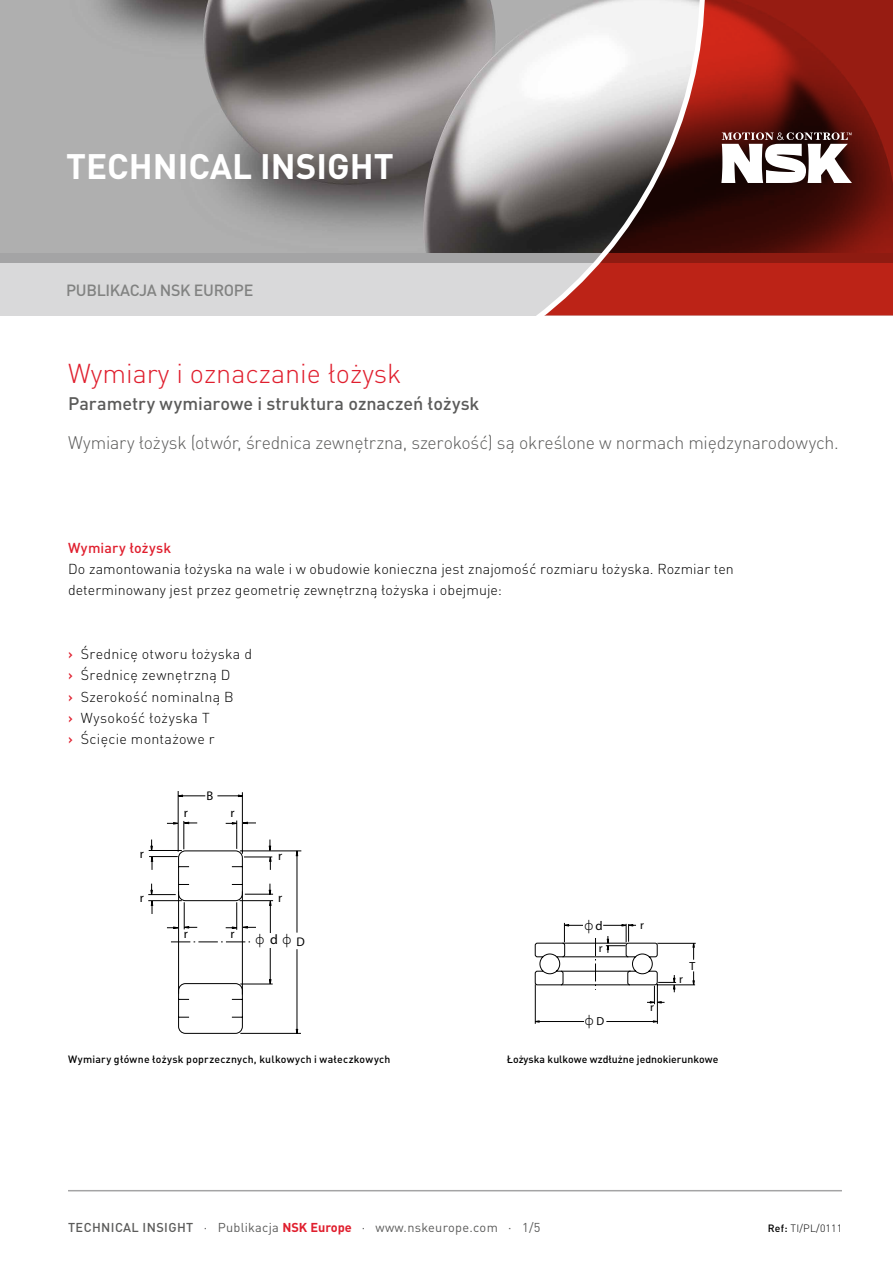
<style>
.page{position:relative;width:893px;height:1263px;background:#fff}
.page>*{position:absolute;margin:0;border:0;box-sizing:border-box;transform-origin:0 0}
.t1{font:700 34.95px "DIN Pro";color:#fff}
.t2{font:300 27px "DIN Pro";color:#e01f2e}
.t3{font:300 18px "DIN Pro";letter-spacing:-.015em;color:#5b5b5a}
.t4{font:500 18px "DIN Pro";color:#5b5b5a}
.t5{font:500 16.05px "DIN Pro";letter-spacing:-.02em;color:#818281}
.t6{font:300 14.25px/21.3px "DIN Pro";letter-spacing:.015em;color:#000}
.t7{font:500 14.25px "DIN Pro";letter-spacing:.015em;color:#e01f2e}
.t8{font:12.75px "DIN Pro";letter-spacing:.02em;color:#5b5b5a}
.t9{font:italic 12.6px "Century Old Style";color:#000}
.t10{font:12.6px "NSK2 mark";color:#000}
.t11{font:italic 11.7px "Century Old Style";color:#000}
.t12{font:11.7px "NSK2 mark";color:#000}
.t13{font:500 10.5px "DIN Pro";letter-spacing:.02em;color:#000}
.t14{font:500 10.5px "DIN Pro";color:#000}
.t15{font:300 10.5px "DIN Pro";letter-spacing:.02em;color:#000}
.s1{font-weight:500;color:#e01f2e}
.s2{font-family:"Century Old Style";font-style:italic;font-size:13.8px}
.s3{font-family:"Century Old Style";font-style:italic}
.s4{font-family:"Century Old Style";font-style:italic;font-size:12.75px}
.s5{font-weight:500}
.s6{font-weight:700;color:#e01f2e}
</style>
<div class="page">
<hr style="left:178px;top:791px;width:1px;height:61px;background:#000">
<hr style="left:242px;top:792px;width:1px;height:62px;background:#000">
<hr style="left:240px;top:851px;width:61px;height:1px;background:#000">
<svg style="left:148px;top:795px;width:150px;height:239px"></svg>
<hr style="left:240px;top:900px;width:33px;height:1px;background:#000">
<hr style="left:240px;top:984px;width:33px;height:1px;background:#000">
<hr style="left:240px;top:1033px;width:61px;height:1px;background:#000">
<hr style="left:68px;top:1190px;width:774px;height:1px;background:#a4a4a5">
<svg style="left:534px;top:922px;width:162px;height:102px"></svg>
<img style="left:0;top:0;width:529px;height:254px">
<div style="left:0;top:263px;width:893px;height:52px;background:#d9d9da"></div>
<div style="left:0;top:254px;width:893px;height:9px;background:#a4a4a5"></div>
<svg style="left:708px;top:0;width:185px;height:315px;background:#84180f"></svg>
<svg style="left:529px;top:0;width:179px;height:316px"></svg>
<svg style="left:721px;top:132px;width:131px;height:51px"></svg>
<div style="left:253px;top:933px;width:14px;height:25px;background:#fff"></div>
<div style="left:280px;top:933px;width:14px;height:25px;background:#fff"></div>
<div style="left:584px;top:920px;width:10px;height:15px;background:#fff"></div>
<div style="left:584px;top:1015px;width:11px;height:24px;background:#fff"></div>
<h1 class="t1" style="left:66px;top:137px;width:329px">TECHNICAL INSIGHT</h1>
<p class="t5" style="left:66px;top:279px;width:189px">PUBLIKACJA NSK EUROPE</p>
<h2 class="t2" style="left:68px;top:352px;width:335px">Wymiary i oznaczanie łożysk</h2>
<p class="t4" style="left:68px;top:391px;width:413px">Parametry wymiarowe i struktura oznaczeń łożysk</p>
<p class="t3" style="left:68px;top:429px;width:772px">Wymiary łożysk (otwór, średnica zewnętrzna, szerokość) są określone w normach międzynarodowych.</p>
<p class="t7" style="left:68px;top:538px;width:105px">Wymiary łożysk</p>
<p class="t6" style="left:68px;top:557px;width:667px">Do zamontowania łożyska na wale i w obudowie konieczna jest znajomość rozmiaru łożyska. Rozmiar ten determinowany jest przez geometrię zewnętrzną łożyska i obejmuje:</p>
<p class="t6" style="left:68px;top:642px;width:186px"><span class="s1">›</span> Średnicę otworu łożyska d <span class="s1">›</span> Średnicę zewnętrzną D<br><span class="s1">›</span> Szerokość nominalną B<br><span class="s1">›</span> Wysokość łożyska T<br><span class="s1">›</span> Ścięcie montażowe r</p>
<p class="t9" style="left:207px;top:788px;width:8px">B</p>
<p class="t9" style="left:184px;top:805px;width:6px">r</p>
<p class="t9" style="left:230px;top:805px;width:6px">r</p>
<p class="t9" style="left:140px;top:845px;width:6px">r</p>
<p class="t9" style="left:278px;top:848px;width:6px">r</p>
<p class="t9" style="left:140px;top:890px;width:6px">r</p>
<p class="t9" style="left:278px;top:890px;width:6px">r</p>
<p class="t9" style="left:184px;top:926px;width:6px">r</p>
<p class="t9" style="left:230px;top:926px;width:6px">r</p>
<p class="t6" style="left:255px;top:926px;width:38px">ф ф</p>
<p class="t10" style="left:259px;top:932px;width:21px">j <span class="s2">d</span></p>
<p class="t10" style="left:285px;top:933px;width:21px">j <span class="s3">D</span></p>
<p class="t13" style="left:68px;top:1052px;width:324px">Wymiary główne łożysk poprzecznych, kulkowych i wałeczkowych</p>
<p class="t6" style="left:584px;top:913px;width:11px">ф</p>
<p class="t12" style="left:585px;top:919px;width:19px">j <span class="s4">d</span></p>
<p class="t11" style="left:599px;top:941px;width:5px">r</p>
<p class="t6" style="left:584px;top:1008px;width:11px">ф</p>
<p class="t12" style="left:586px;top:1014px;width:20px">j <span class="s3">D</span></p>
<p class="t11" style="left:640px;top:917px;width:5px">r</p>
<p class="t11" style="left:650px;top:1000px;width:5px">r</p>
<p class="t11" style="left:690px;top:959px;width:7px">T</p>
<p class="t11" style="left:679px;top:971px;width:5px">r</p>
<p class="t14" style="left:507px;top:1052px;width:213px">Łożyska kulkowe wzdłużne jednokierunkowe</p>
<p class="t8" style="left:68px;top:1217px;width:474px"><span class="s5">TECHNICAL INSIGHT</span> · Publikacja <span class="s6">NSK Europe</span> · www.nskeurope.com · 1/5</p>
<p class="t15" style="left:768px;top:1220px;width:76px"><span class="s5">Ref:</span> TI/PL/0111</p>
</div>
